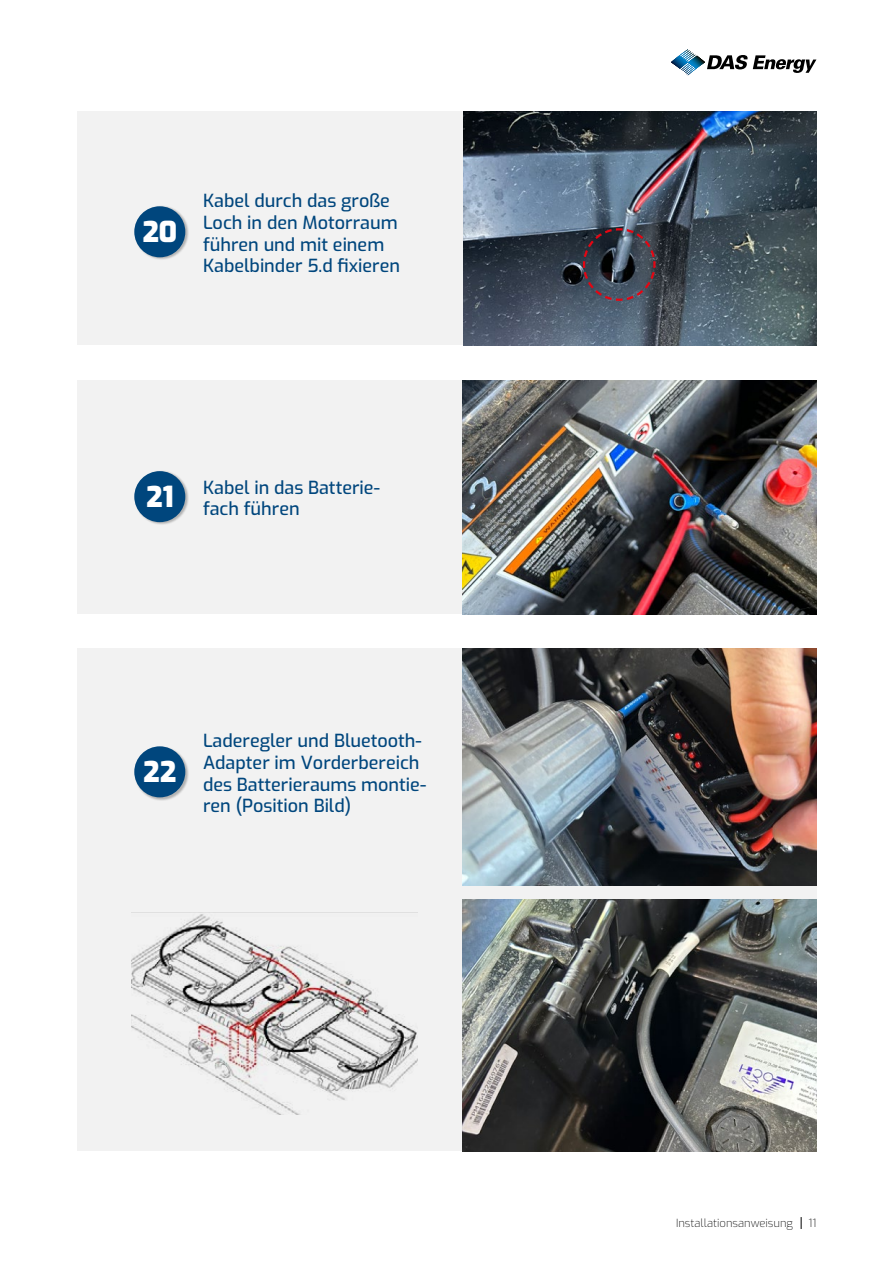
<style>
.page{position:relative;width:893px;height:1263px;background:#fff}
.page>*{position:absolute;margin:0;border:0;box-sizing:border-box;transform-origin:0 0}
.t1{font:900 28.5px "Exo";color:#fff}
.t2{font:500 18px/21.6px "Exo";color:#00467d}
.t3{font:200 11.25px "Exo";color:#000}
</style>
<div class="page">
<div style="left:77px;top:111px;width:739px;height:234px;background:#f2f2f2"></div>
<div style="left:134px;top:206px;width:55px;height:55px;background:#000;opacity:.27"></div>
<div style="left:134px;top:206px;width:51px;height:51px;background:#00467d;border-radius:50%"></div>
<div style="left:77px;top:648px;width:739px;height:503px;background:#f2f2f2"></div>
<img style="left:463px;top:111px;width:353px;height:234px">
<img style="left:463px;top:648px;width:353px;height:237px">
<div style="left:77px;top:380px;width:739px;height:234px;background:#f2f2f2"></div>
<img style="left:463px;top:380px;width:353px;height:234px">
<div style="left:134px;top:746px;width:55px;height:55px;background:#000;opacity:.27"></div>
<div style="left:134px;top:746px;width:51px;height:51px;background:#00467d;border-radius:50%"></div>
<div style="left:134px;top:470px;width:55px;height:56px;background:#000;opacity:.27"></div>
<div style="left:134px;top:471px;width:51px;height:51px;background:#00467d;border-radius:50%"></div>
<svg style="left:671px;top:49px;width:145px;height:26px"></svg>
<svg style="left:582px;top:227px;width:75px;height:75px;background:#454451"></svg>
<img style="left:463px;top:899px;width:353px;height:252px">
<img style="left:131px;top:912px;width:286px;height:202px">
<svg style="left:801px;top:1217px;width:1px;height:12px"></svg>
<h1 class="t1" style="left:142px;top:210px;width:36px">20</h1>
<p class="t2" style="left:203px;top:189px;width:198px">Kabel durch das große<br>Loch in den Motorraum führen und mit einem<br>Kabelbinder 5.d fixieren</p>
<h1 class="t1" style="left:146px;top:474px;width:29px">21</h1>
<p class="t2" style="left:203px;top:475px;width:178px">Kabel in das Batterie&shy;fach führen</p>
<h1 class="t1" style="left:143px;top:750px;width:35px">22</h1>
<p class="t2" style="left:203px;top:729px;width:225px">Laderegler und Bluetooth-<br>Adapter im Vorderbereich des Batterieraums montie&shy;ren (Position Bild)</p>
<p class="t3" style="left:676px;top:1215px;width:119px">Installationsanweisung</p>
<p class="t3" style="left:808px;top:1215px;width:10px">11</p>
</div>
